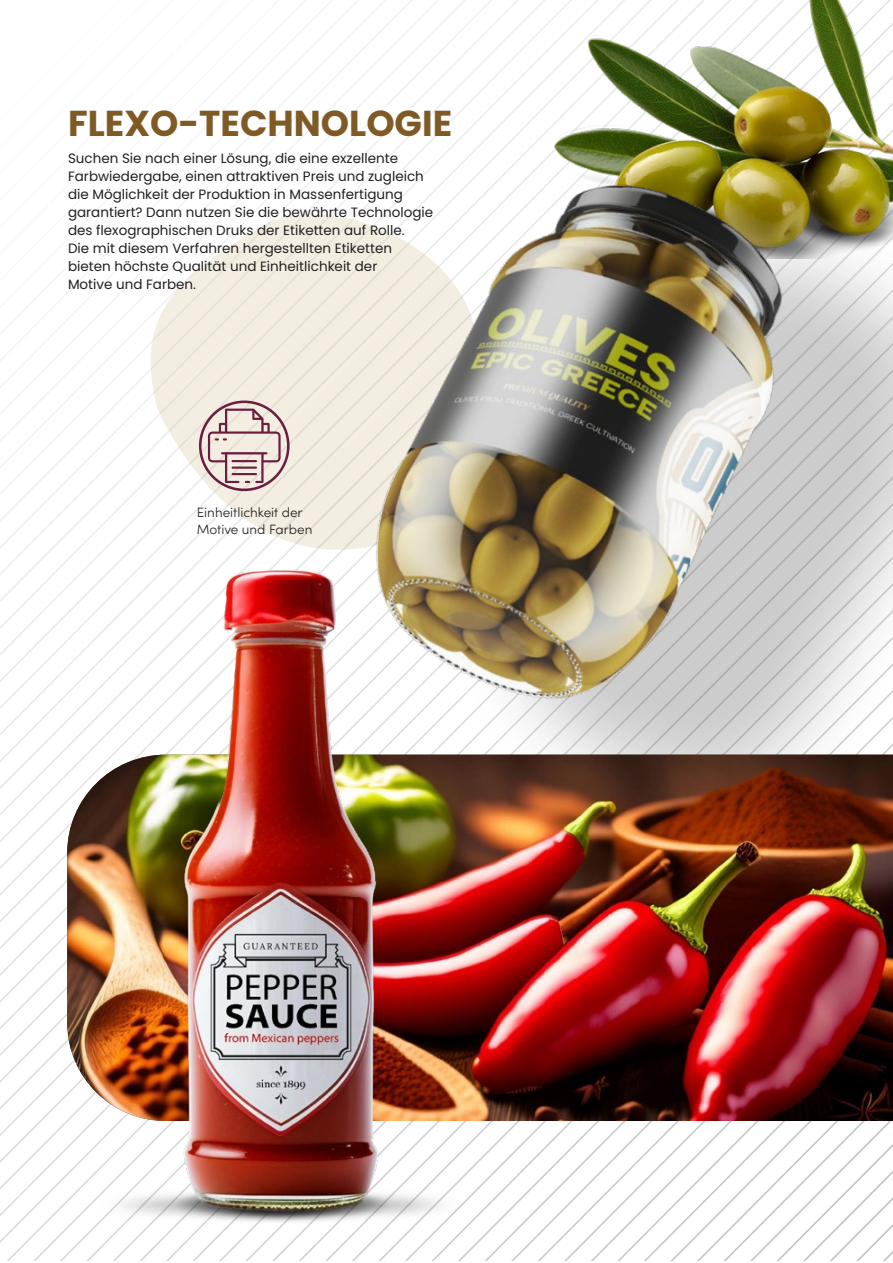
<style>
.page{position:relative;width:893px;height:1263px;background:#fff}
.page>*{position:absolute;margin:0;border:0;box-sizing:border-box;transform-origin:0 0}
.t1{font:700 36px "Poppins";color:#7f5a25}
.body{font:13.5px/18px "Poppins";color:#231f20}
.pikto{font:300 13.5px/16.2px "Sofia Pro";color:#231f20}
</style>
<div class="page">
<svg style="left:0;top:258px;width:177px;height:1003px"></svg>
<svg style="left:129px;top:189px;width:118px;height:373px"></svg>
<svg style="left:208px;top:409px;width:39px;height:74px;background:#d3bebb"></svg>
<div style="left:199px;top:400px;width:91px;height:91px;border:3px solid #6c1e3f;border-radius:50%"></div>
<img style="left:67px;top:755px;width:826px;height:366px">
<img style="left:90px;top:570px;width:381px;height:655px">
<img style="left:529px;top:0;width:364px;height:119px">
<div style="left:455px;top:198px;width:438px;height:650px;background:#231f20;opacity:.23"></div>
<img style="left:247px;top:119px;width:646px;height:647px">
<h1 class="t1" style="left:68px;top:103px;width:386px">FLEXO-TECHNOLOGIE</h1>
<p class="body" style="left:68px;top:149px;width:367px">Suchen Sie nach einer Lösung, die eine exzellente Farbwiedergabe, einen attraktiven Preis und zugleich die Möglichkeit der Produktion in Massenfertigung garantiert? Dann nutzen Sie die bewährte Technologie des flexographischen Druks der Etiketten auf Rolle.<br>Die mit diesem Verfahren hergestellten Etiketten bieten höchste Qualität und Einheitlichkeit der<br>Motive und Farben.</p>
<p class="pikto" style="left:197px;top:504px;width:117px">Einheitlichkeit der<br>Motive und Farben</p>
</div>
